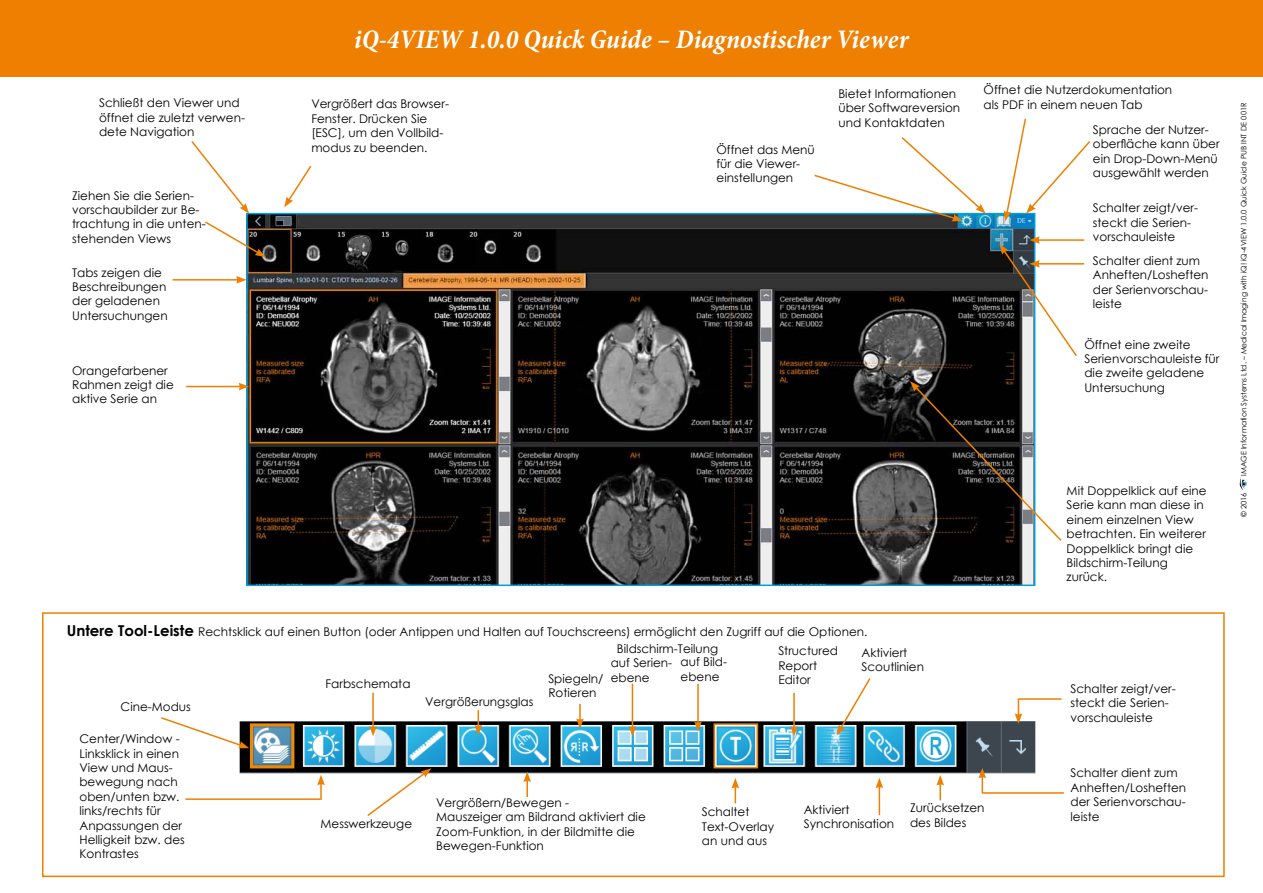
<style>
.page{position:relative;width:1263px;height:893px;background:#fff}
.page>*{position:absolute;margin:0;border:0;box-sizing:border-box;transform-origin:0 0}
.t1{font:italic 700 condensed 27px "Minion Pro";color:#fff}
.t2{font:12px/14.4px "Century Gothic";color:#000}
.t3{font:7.5px "Century Gothic";color:#000}
.s1{font-weight:700;font-size:15px}
</style>
<div class="page">
<div style="left:0;top:0;width:1263px;height:77px;background:#ee7f00"></div>
<svg style="left:1239px;top:478px;width:7px;height:12px"></svg>
<img style="left:249px;top:216px;width:783px;height:367px">
<svg style="left:205px;top:220px;width:60px;height:37px"></svg>
<hr style="left:173px;top:279px;width:65px;height:2px;background:#ee7f00">
<svg style="left:236px;top:276px;width:11px;height:8px"></svg>
<hr style="left:1037px;top:263px;width:47px;height:2px;background:#ee7f00">
<hr style="left:1037px;top:239px;width:47px;height:2px;background:#ee7f00">
<svg style="left:999px;top:236px;width:79px;height:122px"></svg>
<svg style="left:1003px;top:118px;width:87px;height:103px"></svg>
<img style="left:239px;top:721px;width:797px;height:52px">
<hr style="left:186px;top:798px;width:134px;height:2px;background:#ee7f00">
<svg style="left:317px;top:775px;width:8px;height:25px"></svg>
<svg style="left:366px;top:768px;width:65px;height:48px"></svg>
<hr style="left:793px;top:693px;width:2px;height:35px;background:#ee7f00">
<svg style="left:790px;top:726px;width:8px;height:10px"></svg>
<svg style="left:523px;top:771px;width:8px;height:26px"></svg>
<svg style="left:731px;top:778px;width:8px;height:25px"></svg>
<svg style="left:936px;top:775px;width:8px;height:25px"></svg>
<div style="left:42px;top:612px;width:1183px;height:265px;border:2px solid #ee7f00"></div>
<hr style="left:372px;top:693px;width:2px;height:35px;background:#ee7f00">
<svg style="left:369px;top:726px;width:8px;height:10px"></svg>
<svg style="left:474px;top:710px;width:8px;height:25px"></svg>
<svg style="left:576px;top:704px;width:8px;height:25px"></svg>
<hr style="left:632px;top:684px;width:1px;height:44px;background:#ee7f00">
<svg style="left:629px;top:726px;width:7px;height:10px"></svg>
<hr style="left:186px;top:386px;width:55px;height:1px;background:#ee7f00">
<svg style="left:239px;top:383px;width:10px;height:7px"></svg>
<svg style="left:191px;top:141px;width:58px;height:73px"></svg>
<svg style="left:284px;top:166px;width:28px;height:41px"></svg>
<svg style="left:910px;top:381px;width:152px;height:161px"></svg>
<svg style="left:813px;top:137px;width:173px;height:84px"></svg>
<hr style="left:697px;top:684px;width:2px;height:40px;background:#ee7f00">
<svg style="left:694px;top:721px;width:8px;height:11px"></svg>
<svg style="left:837px;top:678px;width:35px;height:57px"></svg>
<svg style="left:875px;top:778px;width:8px;height:37px"></svg>
<hr style="left:1018px;top:698px;width:43px;height:2px;background:#ee7f00">
<svg style="left:1015px;top:699px;width:7px;height:25px"></svg>
<hr style="left:982px;top:792px;width:82px;height:2px;background:#ee7f00">
<svg style="left:978px;top:768px;width:8px;height:25px"></svg>
<svg style="left:161px;top:717px;width:88px;height:31px"></svg>
<h1 class="t1" style="left:354px;top:21px;width:556px">iQ-4VIEW 1.0.0 Quick Guide – Diagnostischer Viewer</h1>
<p class="t2" style="left:99px;top:96px;width:147px">Schließt den Viewer und öffnet die zuletzt verwen&shy;dete Navigation</p>
<p class="t2" style="left:311px;top:97px;width:139px">Vergrößert das Browser-<br>Fenster. Drücken Sie [ESC], um den Vollbild&shy;modus zu beenden.</p>
<p class="t2" style="left:72px;top:188px;width:135px">Ziehen Sie die Serien&shy;vorschaubilder zur Be&shy;trachtung in die unten&shy;stehenden Views</p>
<p class="t2" style="left:72px;top:265px;width:97px">Tabs zeigen die<br>Beschreibungen der geladenen<br>Untersuchungen</p>
<p class="t2" style="left:72px;top:363px;width:103px">Orangefarbener<br>Rahmen zeigt die aktive Serie an</p>
<p class="t2" style="left:716px;top:142px;width:100px">Öffnet das Menü für die Viewer&shy;einstellungen</p>
<p class="t2" style="left:838px;top:86px;width:123px">Bietet Informationen über Softwareversion und Kontaktdaten</p>
<p class="t2" style="left:983px;top:83px;width:190px">Öffnet die Nutzerdokumentation als PDF in einem neuen Tab</p>
<p class="t2" style="left:1093px;top:122px;width:128px">Sprache der Nutzer&shy;oberfläche kann über ein Drop-Down-Menü ausgewählt werden</p>
<p class="t2" style="left:1093px;top:201px;width:107px">Schalter zeigt/ver&shy;steckt die Serien&shy;vorschauleiste</p>
<p class="t2" style="left:1093px;top:253px;width:117px">Schalter dient zum<br>Anheften/Losheften der Serienvorschau&shy;leiste</p>
<p class="t2" style="left:1084px;top:337px;width:137px">Öffnet eine zweite<br>Serienvorschauleiste für die zweite geladene<br>Untersuchung</p>
<p class="t2" style="left:1067px;top:483px;width:142px">Mit Doppelklick auf eine<br>Serie kann man diese in einem einzelnen View betrachten. Ein weiterer<br>Doppelklick bringt die<br>Bildschirm-Teilung zurück.</p>
<p class="t2" style="left:67px;top:625px;width:802px"><span class="s1">Untere Tool-Leiste</span> Rechtsklick auf einen Button (oder Antippen und Halten auf Touchscreens) ermöglicht den Zugriff auf die Optionen.</p>
<p class="t2" style="left:121px;top:699px;width:72px">Cine-Modus</p>
<p class="t2" style="left:79px;top:731px;width:107px">Center/Window -<br>Linksklick in einen<br>View und Maus&shy;bewegung nach oben/unten bzw. links/rechts für<br>Anpassungen der<br>Helligkeit bzw. des<br>Kontrastes</p>
<p class="t2" style="left:325px;top:677px;width:87px">Farbschemata</p>
<p class="t2" style="left:425px;top:694px;width:110px">Vergrößerungsglas</p>
<p class="t2" style="left:548px;top:671px;width:57px">Spiegeln/<br>Rotieren</p>
<p class="t2" style="left:617px;top:642px;width:103px">Bildschirm-Teilung</p>
<p class="t2" style="left:778px;top:644px;width:61px">Structured<br>Report<br>Editor</p>
<p class="t2" style="left:681px;top:655px;width:48px">auf Bild&shy;ebene</p>
<p class="t2" style="left:861px;top:645px;width:64px">Aktiviert<br>Scoutlinien</p>
<p class="t2" style="left:611px;top:656px;width:63px">auf Serien&shy;ebene</p>
<p class="t2" style="left:320px;top:816px;width:93px">Messwerkzeuge</p>
<p class="t2" style="left:436px;top:795px;width:211px">Vergrößern/Bewegen -<br>Mauszeiger am Bildrand aktiviert die<br>Zoom-Funktion, in der Bildmitte die<br>Bewegen-Funktion</p>
<p class="t2" style="left:702px;top:804px;width:74px">Schaltet<br>Text-Overlay an und aus</p>
<p class="t2" style="left:804px;top:802px;width:92px">Aktiviert<br>Synchronisation</p>
<p class="t2" style="left:910px;top:800px;width:76px">Zurücksetzen des Bildes</p>
<p class="t2" style="left:1070px;top:681px;width:107px">Schalter zeigt/ver&shy;steckt die Serien&shy;vorschauleiste</p>
<p class="t2" style="left:1070px;top:766px;width:117px">Schalter dient zum<br>Anheften/Losheften der Serienvorschau&shy;leiste</p>
<p class="t3" style="left:1238px;top:476px;width:375px;rotate:-90deg">IMAGE Information Systems Ltd. – Medical Imaging with iQ! iQ-4VIEW 1.0.0 Quick Guide PUB INT DE 001R</p>
<p class="t3" style="left:1238px;top:517px;width:26px;rotate:-90deg">© 2016</p>
</div>
